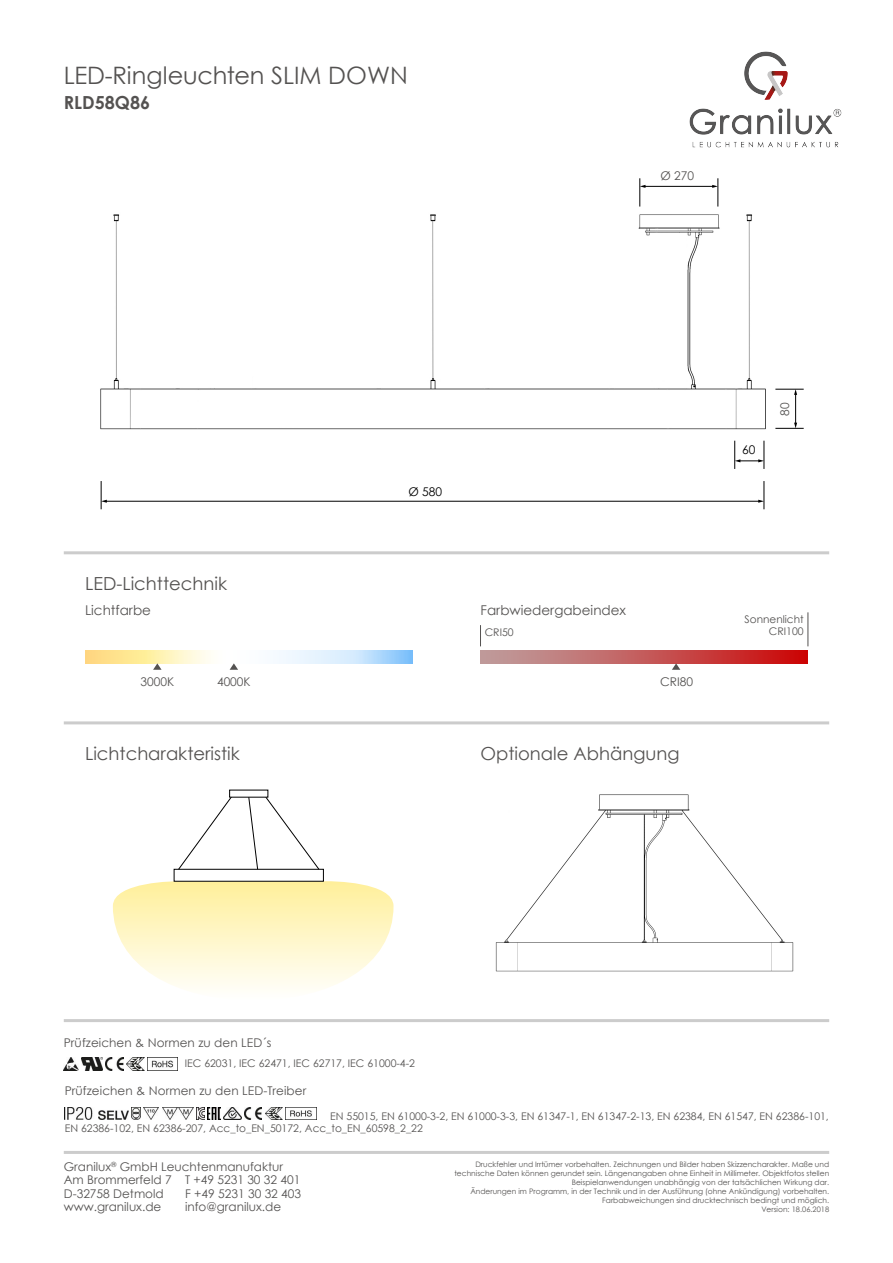
<style>
.page{position:relative;width:893px;height:1263px;background:#fff}
.page>*{position:absolute;margin:0;border:0;box-sizing:border-box;transform-origin:0 0}
.t1{font:24px "Century Gothic";color:#545251}
.t2{font:18px "Century Gothic";color:#545251}
.t3{font:700 18px "Century Gothic";color:#545251}
.t4{font:13.5px "Century Gothic";color:#545251}
.t5{font:12px/13.5px "Century Gothic";color:#545251}
.t6{font:12px "Century Gothic";color:#000}
.t7{font:10.5px/12.6px "Century Gothic";color:#545251}
.t8{font:7.5px/9px "Century Gothic";color:#545251;text-align:right}
</style>
<div class="page">
<img style="left:64px;top:1058px;width:14px;height:12px">
<img style="left:82px;top:1058px;width:21px;height:12px">
<img style="left:106px;top:1058px;width:17px;height:12px">
<img style="left:127px;top:1058px;width:17px;height:12px">
<img style="left:147px;top:1058px;width:27px;height:12px">
<img style="left:65px;top:1107px;width:28px;height:13px">
<img style="left:99px;top:1110px;width:29px;height:10px">
<svg style="left:131px;top:1107px;width:9px;height:13px"></svg>
<img style="left:143px;top:1107px;width:16px;height:13px">
<img style="left:162px;top:1107px;width:31px;height:13px">
<svg style="left:196px;top:1107px;width:25px;height:13px"></svg>
<img style="left:224px;top:1107px;width:17px;height:13px">
<img style="left:244px;top:1107px;width:18px;height:13px">
<img style="left:265px;top:1107px;width:18px;height:13px">
<img style="left:286px;top:1107px;width:30px;height:13px">
<img style="left:495px;top:794px;width:299px;height:178px">
<svg style="left:113px;top:881px;width:280px;height:107px"></svg>
<div style="left:174px;top:869px;width:150px;height:13px;background:#fff"></div>
<svg style="left:178px;top:797px;width:55px;height:73px"></svg>
<svg style="left:265px;top:796px;width:55px;height:74px"></svg>
<svg style="left:248px;top:797px;width:10px;height:73px"></svg>
<div style="left:229px;top:790px;width:39px;height:7px;background:#fff"></div>
<hr style="left:64px;top:1151px;width:765px;height:3px;background:#ccc">
<img style="left:100px;top:178px;width:666px;height:332px">
<hr style="left:106px;top:501px;width:653px;height:1px;background:#000">
<svg style="left:758px;top:481px;width:7px;height:28px"></svg>
<svg style="left:101px;top:481px;width:6px;height:28px"></svg>
<hr style="left:795px;top:394px;width:1px;height:30px;background:#000">
<svg style="left:775px;top:389px;width:29px;height:6px"></svg>
<svg style="left:775px;top:423px;width:29px;height:6px"></svg>
<hr style="left:644px;top:186px;width:69px;height:1px;background:#000">
<svg style="left:639px;top:178px;width:6px;height:29px"></svg>
<svg style="left:712px;top:178px;width:6px;height:29px"></svg>
<svg style="left:734px;top:441px;width:31px;height:28px"></svg>
<svg style="left:85px;top:651px;width:327px;height:12px"></svg>
<svg style="left:153px;top:663px;width:9px;height:7px"></svg>
<svg style="left:230px;top:663px;width:8px;height:7px"></svg>
<hr style="left:64px;top:551px;width:765px;height:3px;background:#ccc">
<hr style="left:64px;top:1019px;width:765px;height:3px;background:#ccc">
<svg style="left:480px;top:651px;width:327px;height:12px;background:#c45757"></svg>
<hr style="left:807px;top:612px;width:1px;height:34px;background:#545251">
<svg style="left:480px;top:625px;width:1px;height:21px"></svg>
<svg style="left:672px;top:663px;width:8px;height:7px"></svg>
<hr style="left:64px;top:721px;width:765px;height:3px;background:#ccc">
<img style="left:689px;top:51px;width:153px;height:97px">
<h1 class="t1" style="left:64px;top:59px;width:346px">LED-Ringleuchten SLIM DOWN</h1>
<h2 class="t3" style="left:64px;top:89px;width:88px">RLD58Q86</h2>
<h3 class="t5" style="left:660px;top:169px;width:35px">Ø 270</h3>
<h2 class="t2" style="left:85px;top:570px;width:144px">LED-Lichttechnik</h2>
<h3 class="t4" style="left:85px;top:601px;width:67px">Lichtfarbe</h3>
<h3 class="t5" style="left:140px;top:675px;width:35px">3000K</h3>
<h3 class="t5" style="left:217px;top:675px;width:35px">4000K</h3>
<h3 class="t6" style="left:408px;top:483px;width:35px">Ø 580</h3>
<h3 class="t4" style="left:480px;top:601px;width:147px">Farbwiedergabeindex</h3>
<h3 class="t7" style="left:485px;top:626px;width:30px">CRI50</h3>
<h3 class="t5" style="left:660px;top:675px;width:35px">CRI80</h3>
<h2 class="t2" style="left:85px;top:740px;width:156px">Lichtcharakteristik</h2>
<h2 class="t2" style="left:480px;top:740px;width:200px">Optionale Abhängung</h2>
<h3 class="t6" style="left:742px;top:442px;width:15px">60</h3>
<h3 class="t5" style="left:778px;top:416px;width:15px;rotate:-90deg">80</h3>
<h3 class="t7" style="left:745px;top:612px;width:61px;text-align:right">Sonnenlicht<br>CRI100</h3>
<h3 class="t5" style="left:64px;top:1036px;width:209px">Prüfzeichen &amp; Normen zu den LED´s</h3>
<h3 class="t7" style="left:185px;top:1057px;width:232px">IEC 62031, IEC 62471, IEC 62717, IEC 61000-4-2</h3>
<h3 class="t5" style="left:65px;top:1084px;width:243px">Prüfzeichen &amp; Normen zu den LED-Treiber</h3>
<h3 class="t7" style="left:65px;top:1109px;width:766px;text-indent:265px">EN 55015, EN 61000-3-2, EN 61000-3-3, EN 61347-1, EN 61347-2-13, EN 62384, EN 61547, EN 62386-101,<br>EN 62386-102, EN 62386-207, Acc_to_EN_50172, Acc_to_EN_60598_2_22</h3>
<h3 class="t5" style="left:64px;top:1160px;width:238px">Granilux<sup>®</sup> GmbH Leuchtenmanufaktur<br>Am Brommerfeld 7 T +49 5231 30 32 401<br>D-32758 Detmold</h3>
<h3 class="t5" style="left:185px;top:1187px;width:118px">F +49 5231 30 32 403</h3>
<h3 class="t5" style="left:64px;top:1200px;width:99px">www.granilux.de</h3>
<h3 class="t5" style="left:185px;top:1200px;width:98px">info@granilux.de</h3>
<p class="t8" style="left:454px;top:1160px;width:376px">Druckfehler und Irrtümer vorbehalten. Zeichnungen und Bilder haben Skizzencharakter. Maße und technische Daten können gerundet sein. Längenangaben ohne Einheit in Millimeter. Objektfotos stellen Beispielanwendungen unabhängig von der tatsächlichen Wirkung dar.<br>Änderungen im Programm, in der Technik und in der Ausführung (ohne Ankündigung) vorbehalten.<br>Farbabweichungen sind drucktechnisch bedingt und möglich.<br>Version: 18.06.2018</p>
</div>
